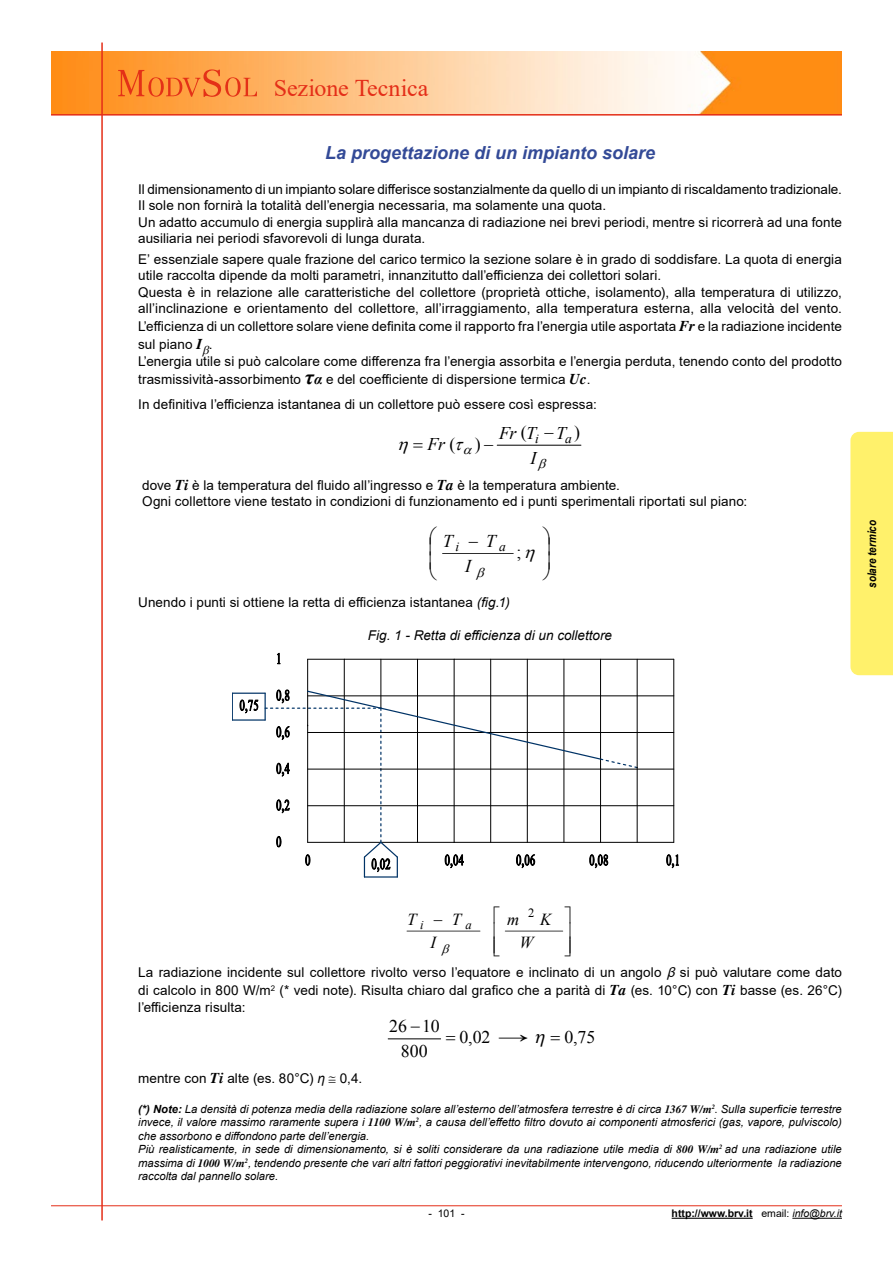
<style>
.page{position:relative;width:893px;height:1263px;background:#fff}
.page>*{position:absolute;margin:0;border:0;box-sizing:border-box;transform-origin:0 0}
.t1{font:24px "Times New Roman";letter-spacing:-.01em;color:#e42e18}
.t2{font:italic 700 18px "Arial";color:#334a97}
.t3{font:italic 18px "Times New Roman";color:#000}
.t4{font:18px "Times New Roman";color:#000}
.t5{font:17.85px "Times New Roman";color:#000}
.t6{font:italic 17.85px "Times New Roman";color:#000}
.t7{font:17.85px "Times New Roman";color:#000}
.t8{font:italic 16.8px "Times New Roman";color:#000}
.t9{font:13.5px/16.5px "Arial";letter-spacing:.005em;color:#000}
.t10{font:italic 13.5px "Arial";color:#000}
.t11{font:italic 13.35px "Times New Roman";color:#000}
.t12{font:12.6px "Times New Roman";color:#000}
.t13{font:italic 700 12px "Arial Narrow";color:#000}
.t14{font:italic 11.25px/13.5px "Arial";color:#000}
.t15{font:700 10.5px "Arial";color:#000}
.t16{font:10.5px "Arial";color:#000}
.s1{font-family:"Times";font-weight:700;font-style:italic;font-size:15px}
.s2{font-family:"Times New Roman";font-weight:700;font-style:italic;font-size:21px}
.s3{font-family:"Times New Roman";font-weight:700;font-style:italic;font-size:15px}
.s4{font-style:normal}
.s5{font-style:italic}
.s6{font-weight:700}
.s7{font-family:"Times";font-weight:700}
.s8{font-family:"Times"}
.s9{font-weight:400}
.s10{font-weight:400;font-style:italic}
</style>
<div class="page">
<img style="left:51px;top:51px;width:791px;height:63px">
<hr style="left:51px;top:1205px;width:791px;height:1px;background:#e42e18">
<hr style="left:101px;top:43px;width:2px;height:1177px;background:#e42e18">
<hr style="left:51px;top:114px;width:791px;height:2px;background:#e42e18">
<hr style="left:672px;top:1218px;width:81px;height:1px;background:#000">
<hr style="left:792px;top:1218px;width:50px;height:1px;background:#000">
<svg style="left:118px;top:69px;width:139px;height:28px;background:#f88938"></svg>
<hr style="left:497px;top:445px;width:84px;height:1px;background:#000">
<hr style="left:443px;top:553px;width:70px;height:1px;background:#000">
<hr style="left:407px;top:931px;width:73px;height:1px;background:#000">
<hr style="left:505px;top:931px;width:58px;height:1px;background:#000">
<hr style="left:388px;top:1038px;width:53px;height:1px;background:#000">
<hr style="left:637px;top:659px;width:1px;height:108px;background:#000">
<hr style="left:308px;top:696px;width:366px;height:1px;background:#000">
<hr style="left:673px;top:659px;width:1px;height:183px;background:#000">
<hr style="left:600px;top:659px;width:1px;height:100px;background:#000">
<hr style="left:527px;top:659px;width:1px;height:183px;background:#000">
<hr style="left:381px;top:659px;width:1px;height:49px;background:#000">
<hr style="left:454px;top:659px;width:220px;height:1px;background:#000">
<hr style="left:308px;top:732px;width:366px;height:1px;background:#000">
<hr style="left:308px;top:769px;width:366px;height:1px;background:#000">
<hr style="left:308px;top:805px;width:366px;height:1px;background:#000">
<hr style="left:307px;top:659px;width:1px;height:32px;background:#000">
<hr style="left:344px;top:659px;width:110px;height:1px;background:#000">
<hr style="left:344px;top:659px;width:1px;height:183px;background:#000">
<hr style="left:308px;top:659px;width:36px;height:1px;background:#000">
<hr style="left:417px;top:659px;width:1px;height:183px;background:#000">
<hr style="left:490px;top:659px;width:1px;height:183px;background:#000">
<hr style="left:564px;top:659px;width:1px;height:183px;background:#000">
<hr style="left:454px;top:659px;width:1px;height:183px;background:#000">
<hr style="left:454px;top:842px;width:220px;height:1px;background:#000">
<svg style="left:277px;top:653px;width:3px;height:11px"></svg>
<svg style="left:240px;top:700px;width:18px;height:13px"></svg>
<svg style="left:666px;top:855px;width:13px;height:13px"></svg>
<svg style="left:232px;top:694px;width:1px;height:25px"></svg>
<hr style="left:232px;top:719px;width:33px;height:2px;background:#036">
<hr style="left:232px;top:693px;width:33px;height:1px;background:#036">
<svg style="left:265px;top:690px;width:374px;height:187px"></svg>
<div style="left:850px;top:432px;width:43px;height:243px;background:#fff16b"></div>
<h1 class="t1" style="left:274px;top:71px;width:156px">Sezione Tecnica</h1>
<h2 class="t2" style="left:325px;top:141px;width:332px">La progettazione di un impianto solare</h2>
<p class="t9" style="left:138px;top:181px;width:705px">Il dimensionamento di un impianto solare differisce sostanzialmente da quello di un impianto di riscaldamento tradizionale.<br>Il sole non fornirà la totalità dell’energia necessaria, ma solamente una quota.<br>Un adatto accumulo di energia supplirà alla mancanza di radiazione nei brevi periodi, mentre si ricorrerà ad una fonte ausiliaria nei periodi sfavorevoli di lunga durata.</p>
<p class="t9" style="left:138px;top:251px;width:705px">E’ essenziale sapere quale frazione del carico termico la sezione solare è in grado di soddisfare. La quota di energia utile raccolta dipende da molti parametri, innanzitutto dall’efficienza dei collettori solari.<br>Questa è in relazione alle caratteristiche del collettore (proprietà ottiche, isolamento), alla temperatura di utilizzo, all’inclinazione e orientamento del collettore, all’irraggiamento, alla temperatura esterna, alla velocità del vento.</p>
<p class="t9" style="left:138px;top:317px;width:705px;line-height:18px">L’efficienza di un collettore solare viene definita come il rapporto fra l’energia utile asportata <span class="s1">Fr</span> e la radiazione incidente sul piano <span class="s1">I</span> .</p>
<p class="t9" style="left:138px;top:352px;width:705px;line-height:18px">L’energia utile si può calcolare come differenza fra l’energia assorbita e l’energia perduta, tenendo conto del prodotto trasmissività-assorbimento <span class="s2">τ</span><span class="s3">α</span> e del coefficiente di dispersione termica <span class="s1">Uc</span>.</p>
<p class="t9" style="left:138px;top:396px;width:460px">In definitiva l’efficienza istantanea di un collettore può essere così espressa:</p>
<h3 class="t7" style="left:521px;top:420px;width:7px">(</h3>
<h3 class="t7" style="left:574px;top:420px;width:7px">)</h3>
<h3 class="t6" style="left:499px;top:420px;width:68px">FrT T</h3>
<h3 class="t6" style="left:427px;top:431px;width:55px">Fr <span class="s4">( )</span></h3>
<p class="t11" style="left:535px;top:429px;width:5px">i</p>
<p class="t11" style="left:565px;top:429px;width:8px">a</p>
<h3 class="t6" style="left:530px;top:445px;width:7px">I</h3>
<p class="t9" style="left:142px;top:477px;width:607px">dove <span class="s1">Ti</span> è la temperatura del fluido all’ingresso e <span class="s1">Ta</span> è la temperatura ambiente.<br>Ogni collettore viene testato in condizioni di funzionamento ed i punti sperimentali riportati sul piano:</p>
<h2 class="t3" style="left:443px;top:528px;width:18px">T<sub>i</sub></h2>
<h2 class="t3" style="left:486px;top:528px;width:22px">T <sub>a</sub></h2>
<h2 class="t3" style="left:465px;top:554px;width:7px">I</h2>
<h2 class="t4" style="left:516px;top:540px;width:7px">;</h2>
<p class="t9" style="left:138px;top:594px;width:373px">Unendo i punti si ottiene la retta di efficienza istantanea <span class="s5">(fig.1)</span></p>
<p class="t10" style="left:368px;top:626px;width:246px">Fig. 1 - Retta di efficienza di un collettore</p>
<p class="t13" style="left:863px;top:588px;width:69px;rotate:-90deg">solare termico</p>
<p class="t8" style="left:407px;top:908px;width:18px">T <sub>i</sub></p>
<p class="t8" style="left:452px;top:908px;width:22px">T <sub>a</sub></p>
<p class="t8" style="left:431px;top:931px;width:7px">I</p>
<p class="t12" style="left:528px;top:904px;width:8px">2</p>
<p class="t8" style="left:507px;top:908px;width:45px">m K</p>
<p class="t8" style="left:519px;top:931px;width:15px">W</p>
<p class="t9" style="left:138px;top:964px;width:705px;line-height:18px">La radiazione incidente sul collettore rivolto verso l’equatore e inclinato di un angolo <span class="s5">β</span>si può valutare come dato di calcolo in 800 W/m<sup>2</sup> (* vedi note). Risulta chiaro dal grafico che a parità di <span class="s1">Ta</span> (es. 10°C) con <span class="s1">Ti</span> basse (es. 26°C)</p>
<p class="t9" style="left:138px;top:999px;width:109px">l’efficienza risulta:</p>
<p class="t9" style="left:138px;top:1070px;width:226px">mentre con <span class="s1">Ti</span> alte (es. 80°C) <span class="s5">η</span> ≅ 0,4.</p>
<h3 class="t5" style="left:389px;top:1014px;width:52px">26 10</h3>
<h3 class="t5" style="left:401px;top:1039px;width:28px">800</h3>
<h3 class="t5" style="left:459px;top:1025px;width:71px">0,02 →</h3>
<h3 class="t5" style="left:564px;top:1025px;width:33px">0,75</h3>
<p class="t14" style="left:138px;top:1102px;width:705px"><span class="s6">(*) Note:</span> La densità di potenza media della radiazione solare all’esterno dell’atmosfera terrestre è di circa <span class="s7">1367 W/m</span><sup>2</sup><span class="s8">.</span> Sulla superficie terrestre invece, il valore massimo raramente supera i <span class="s7">1100 W/m</span><sup>2</sup>, a causa dell’effetto filtro dovuto ai componenti atmosferici (gas, vapore, pulviscolo) che assorbono e diffondono parte dell’energia.<br>Più realisticamente, in sede di dimensionamento, si è soliti considerare da una radiazione utile media di <span class="s7">800 W/m</span><sup>2</sup> ad una radiazione utile massima di <span class="s7">1000 W/m</span><sup>2</sup>, tendendo presente che vari altri fattori peggiorativi inevitabilmente intervengono, riducendo ulteriormente la radiazione raccolta dal pannello solare.</p>
<p class="t16" style="left:428px;top:1206px;width:38px">- 101 -</p>
<p class="t15" style="left:672px;top:1206px;width:172px">http://www.brv.it <span class="s9">email:</span> <span class="s10">info@brv.it</span></p>
</div>
